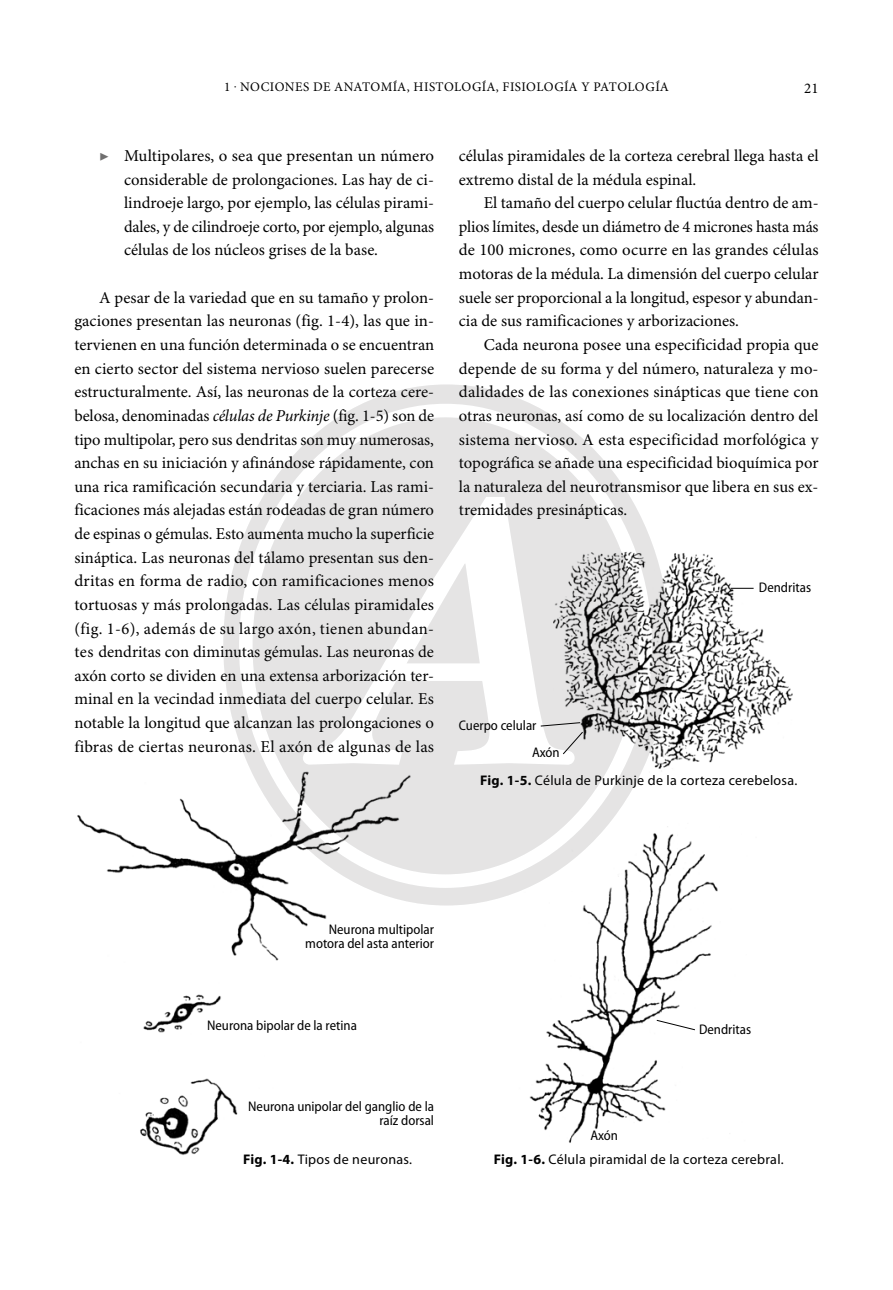
<style>
.page{position:relative;width:893px;height:1290px;background:#fff}
.page>*{position:absolute;margin:0;border:0;box-sizing:border-box;transform-origin:0 0}
.t1{font:16.62px/23.6px "Minion Pro";color:#000;text-align:justify}
.t2{font:14.88px "Minion Pro";color:#000}
.t3{font:semi-condensed 14px/14px "Myriad Pro";color:#000;text-align:right}
.t4{font:14px "Myriad Pro";letter-spacing:.02em;color:#000}
.t5{font:13.12px "Minion Pro";letter-spacing:.025em;color:#000}
.s1{color:#706f6f}
.s2{font-style:italic}
.s3{font-weight:700}
</style>
<div class="page">
<img style="left:77px;top:798px;width:373px;height:357px">
<img style="left:670px;top:553px;width:123px;height:211px">
<img style="left:529px;top:834px;width:189px;height:309px">
<svg style="left:731px;top:588px;width:23px;height:1px"></svg>
<svg style="left:656px;top:1019px;width:40px;height:12px"></svg>
<svg style="left:223px;top:384px;width:447px;height:521px"></svg>
<svg style="left:253px;top:417px;width:386px;height:457px;fill:#e5e4e4"></svg>
<svg style="left:406px;top:564px;width:74px;height:99px"></svg>
<p class="t5" style="left:224px;top:79px;width:446px">1 . NOCIONES DE ANATOMÍA, HISTOLOGÍA, FISIOLOGÍA Y PATOLOGÍA</p>
<p class="t2" style="left:804px;top:79px;width:16px">21</p>
<p class="t1" style="left:124px;top:144px;width:312px;text-indent:-25px"><span class="s1">▶</span> Multipolares, o sea que presentan un número considerable de prolongaciones. Las hay de ci&shy;lindroeje largo, por ejemplo, las células pirami&shy;dales, y de cilindroeje corto, por ejemplo, algunas células de los núcleos grises de la base.</p>
<p class="t1" style="left:74px;top:286px;width:361px;text-indent:25px">A pesar de la variedad que en su tamaño y prolon&shy;gaciones presentan las neuronas (fig. 1-4), las que in&shy;tervienen en una función determinada o se encuentran en cierto sector del sistema nervioso suelen parecerse estructuralmente. Así, las neuronas de la corteza cere&shy;belosa, denominadas <span class="s2">células de Purkinje</span> (fig. 1-5) son de tipo multipolar, pero sus dendritas son muy numerosas, anchas en su iniciación y afinándose rápidamente, con una rica ramificación secundaria y terciaria. Las rami&shy;ficaciones más alejadas están rodeadas de gran número de espinas o gémulas. Esto aumenta mucho la superficie sináptica. Las neuronas del tálamo presentan sus den&shy;dritas en forma de radio, con ramificaciones menos tortuosas y más prolongadas. Las células piramidales (fig. 1-6), además de su largo axón, tienen abundan&shy;tes dendritas con diminutas gémulas. Las neuronas de axón corto se dividen en una extensa arborización ter&shy;minal en la vecindad inmediata del cuerpo celular. Es notable la longitud que alcanzan las prolongaciones o fibras de ciertas neuronas. El axón de algunas de las</p>
<p class="t1" style="left:459px;top:144px;width:361px">células piramidales de la corteza cerebral llega hasta el extremo distal de la médula espinal.</p>
<p class="t1" style="left:459px;top:192px;width:361px;text-indent:25px">El tamaño del cuerpo celular fluctúa dentro de am&shy;plios límites, desde un diámetro de 4 micrones hasta más de 100 micrones, como ocurre en las grandes células motoras de la médula. La dimensión del cuerpo celular suele ser proporcional a la longitud, espesor y abundan&shy;cia de sus ramificaciones y arborizaciones.</p>
<p class="t1" style="left:459px;top:333px;width:361px;text-indent:25px">Cada neurona posee una especificidad propia que depende de su forma y del número, naturaleza y mo&shy;dalidades de las conexiones sinápticas que tiene con otras neuronas, así como de su localización dentro del sistema nervioso. A esta especificidad morfológica y topográfica se añade una especificidad bioquímica por la naturaleza del neurotransmisor que libera en sus ex&shy;tremidades presinápticas.</p>
<p class="t3" style="left:532px;top:711px;width:29px;line-height:27.7px;text-align:left;text-indent:-73px">Cuerpo celular<br>Axón</p>
<p class="t3" style="left:759px;top:581px;width:54px">Dendritas</p>
<p class="t4" style="left:480px;top:772px;width:319px"><span class="s3">Fig. 1-5.</span> Célula de Purkinje de la corteza cerebelosa.</p>
<p class="t3" style="left:305px;top:923px;width:130px">Neurona multipolar motora del asta anterior</p>
<p class="t3" style="left:207px;top:1019px;width:151px">Neurona bipolar de la retina</p>
<p class="t3" style="left:248px;top:1099px;width:187px">Neurona unipolar del ganglio de la raíz dorsal</p>
<p class="t4" style="left:243px;top:1151px;width:170px"><span class="s3">Fig. 1-4.</span> Tipos de neuronas.</p>
<p class="t3" style="left:590px;top:1129px;width:29px">Axón</p>
<p class="t3" style="left:699px;top:1023px;width:54px">Dendritas</p>
<p class="t4" style="left:494px;top:1151px;width:291px"><span class="s3">Fig. 1-6.</span> Célula piramidal de la corteza cerebral.</p>
</div>
